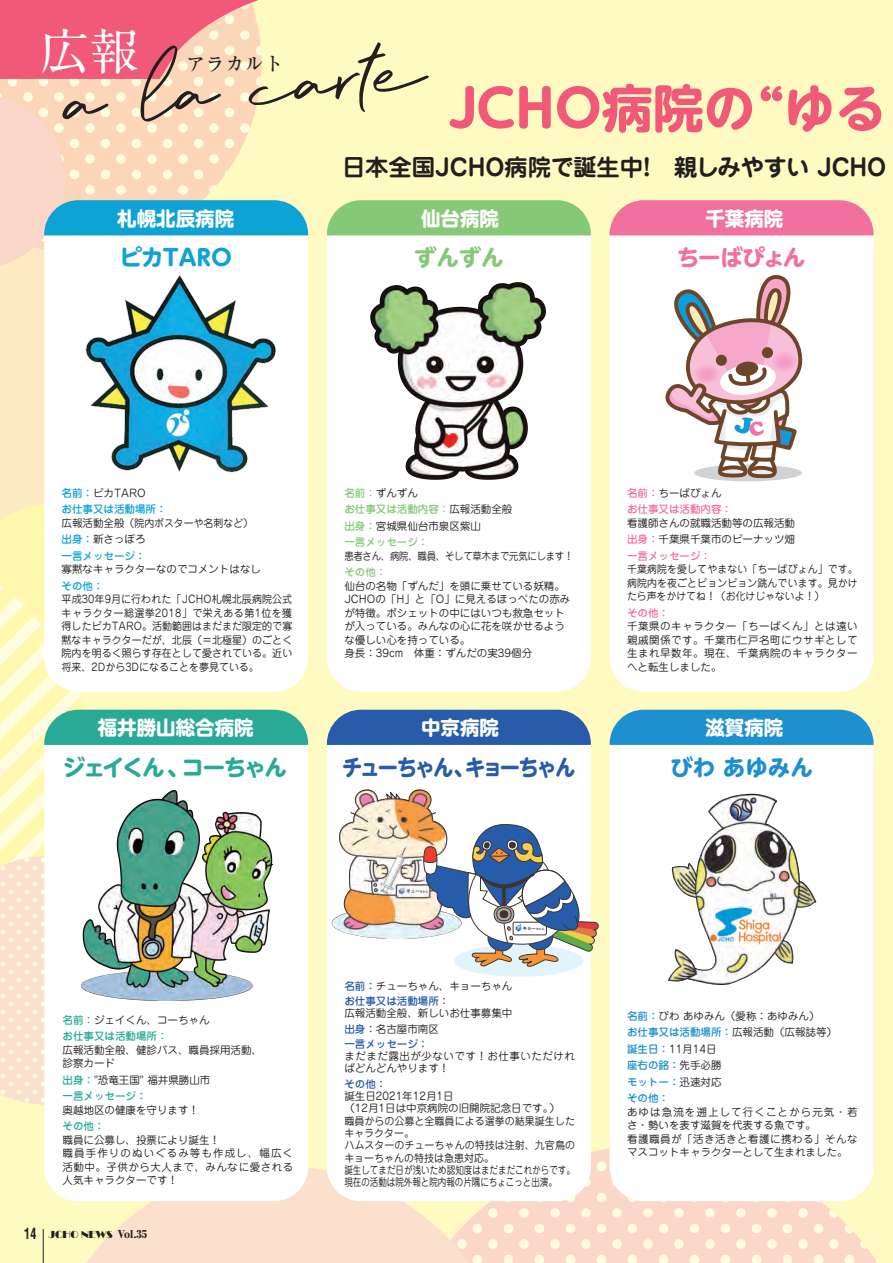
<style>
.page{position:relative;width:893px;height:1263px;background:#fffac1}
.page>*{position:absolute;margin:0;border:0;box-sizing:border-box;transform-origin:0 0}
.t1{font:120px "Jadyn Maria Free";color:#231f20}
.t2{font:700 51px "UD Shin M Go Pr 6";color:#f05978}
.t3{font:700 49.5px "A1 Mincho Std";color:#fff}
.t4{font:700 23.4px "Jun 501 Pro";color:#231f20}
.t5{font:700 22.5px "UD Shin M Go Pr 6";letter-spacing:-.115em;color:#275caa;scale:.9 1}
.t6{font:700 22.5px "UD Shin M Go Pr 6";letter-spacing:-.105em;color:#28aa96}
.t7{font:700 22.5px "UD Shin M Go Pr 6";color:#0fa2d4}
.t8{font:700 22.5px "UD Shin M Go Pr 6";letter-spacing:-.055em;color:#f1709d}
.t9{font:700 22.5px "UD Shin M Go Pr 6";color:#1d90d0}
.t10{font:700 22.5px "UD Shin M Go Pr 6";color:#85c878}
.t11{font:700 19.5px "UD Shin M Go Pr 6";color:#fff}
.t12{font:500 19.5px "Ryumin Pro";color:#231f20}
.t13{font:10.5px/13.5px "Jun 201 Pro";color:#231f20}
.t14{font:10.5px/13.5px "Jun 201 Pro";color:#231f20;text-align:justify;scale:.95 1}
.t15{font:10.5px/13.5px "Jun 201 Pro";letter-spacing:.05em;color:#231f20}
.t16{font:10.5px/13.5px "Jun 201 Pro";letter-spacing:.025em;color:#231f20}
.t17{font:10.5px/13.5px "Jun 201 Pro";color:#231f20;text-align:justify;scale:.94 1}
.t18{font:500 10.5px/16.5px "Jun 34 Pro";color:#1d90d0;text-align:justify}
.t19{font:500 10.5px "Jun 34 Pro";color:#85c878}
.t20{font:10.5px "Jun 201 Pro";letter-spacing:-.02em;color:#231f20;scale:.89 1}
.t21{font:500 10.5px "Jun 34 Pro";color:#0fa2d4}
.t22{font:500 10.5px "Jun 34 Pro";color:#f1709d}
.t23{font:500 10.5px "Jun 34 Pro";color:#28aa96}
.t24{font:500 10.5px "Jun 34 Pro";color:#275caa}
.t25{font:10.5px "Broadway";color:#231f20}
.t26{font:500 4.35px "UD Shin M Go Pro";color:#231f20}
.s1{font-family:"Jun 34 Pro";font-weight:500;color:#0fa2d4}
.s2{font-family:"Jun 34 Pro";font-weight:500;color:#85c878}
.s3{font-family:"Jun 201 Pro";font-weight:400;color:#231f20}
.s4{font-family:"Jun 34 Pro";font-weight:500;color:#f1709d}
.s5{font-family:"Jun 34 Pro";font-weight:500;color:#28aa96}
.s6{font-family:"Arena";font-weight:700;font-stretch:condensed;font-size:15px}
.s7{font-family:"Ryumin Pro";font-weight:900}
.s8{font-size:2.85px}
.s9{font-family:"Jun 34 Pro";font-weight:500;color:#275caa}
.s10{font-family:"Jun 34 Pro";font-weight:500;color:#1d90d0}
</style>
<div class="page">
<div style="left:0;top:268px;width:44px;height:236px;background:#feebc3"></div>
<svg style="left:0;top:504px;width:44px;height:28px"></svg>
<svg style="left:0;top:532px;width:95px;height:324px;background:#fef9bf"></svg>
<svg style="left:514px;top:1144px;width:364px;height:119px;background:#fbdecb"></svg>
<svg style="left:42px;top:1165px;width:472px;height:98px;fill:#fbe0cd"></svg>
<svg style="left:0;top:856px;width:44px;height:249px;background:#fbe4cf"></svg>
<svg style="left:0;top:79px;width:261px;height:15px;background:#fbdbbd"></svg>
<hr style="left:43px;top:1229px;width:1px;height:34px;background:#231f20">
<div style="left:44px;top:268px;width:264px;height:424px;background:#fff"></div>
<div style="left:327px;top:235px;width:264px;height:457px;background:#fff"></div>
<div style="left:610px;top:235px;width:264px;height:457px;background:#fff"></div>
<div style="left:44px;top:745px;width:264px;height:456px;background:#fff"></div>
<div style="left:327px;top:745px;width:264px;height:456px;background:#fff"></div>
<div style="left:610px;top:745px;width:264px;height:456px;background:#fff"></div>
<img style="left:68px;top:268px;width:215px;height:215px">
<svg style="left:0;top:94px;width:308px;height:174px"></svg>
<svg style="left:44px;top:710px;width:264px;height:35px;background:#33ae98"></svg>
<svg style="left:327px;top:200px;width:264px;height:35px;background:#8ccb7c"></svg>
<svg style="left:327px;top:710px;width:264px;height:35px;background:#3264ab"></svg>
<svg style="left:610px;top:200px;width:264px;height:35px;background:#f1789f"></svg>
<svg style="left:610px;top:710px;width:264px;height:35px;background:#2995cf"></svg>
<img style="left:371px;top:283px;width:174px;height:197px">
<svg style="left:659px;top:273px;width:147px;height:234px;background:#dccccd"></svg>
<img style="left:82px;top:790px;width:190px;height:210px">
<img style="left:327px;top:778px;width:136px;height:161px">
<div style="left:454px;top:945px;width:129px;height:32px;background:#e1f4fc;border-radius:50%"></div>
<svg style="left:423px;top:779px;width:176px;height:189px;background:#c7cbd0"></svg>
<div style="left:502px;top:888px;width:3px;height:18px;border:1px solid #3b3532"></div>
<img style="left:664px;top:791px;width:155px;height:198px">
<svg style="left:0;top:0;width:262px;height:79px;background:#f27a89"></svg>
<h3 class="t3" style="left:40px;top:11px;width:100px">広報</h3>
<h1 class="t1" style="left:51px;top:35px;width:363px;rotate:-5deg">a la carte</h1>
<h3 class="t12" style="left:186px;top:48px;width:99px">アラカルト</h3>
<h2 class="t2" style="left:449px;top:64px;width:439px">JCHO病院の“ゆる</h2>
<h3 class="t4" style="left:342px;top:148px;width:546px">日本全国JCHO病院で誕生中！　親しみやすい JCHO</h3>
<h3 class="t11" style="left:117px;top:202px;width:119px">札幌北辰病院</h3>
<h3 class="t11" style="left:421px;top:202px;width:79px">仙台病院</h3>
<h3 class="t11" style="left:705px;top:202px;width:80px">千葉病院</h3>
<h3 class="t7" style="left:120px;top:238px;width:114px">ピカTARO</h3>
<h3 class="t10" style="left:414px;top:238px;width:91px">ずんずん</h3>
<h3 class="t8" style="left:677px;top:238px;width:130px">ちーばぴょん</h3>
<p class="t13" style="left:62px;top:485px;width:86px"><span class="s1">名前：</span>ピカTARO</p>
<p class="t21" style="left:62px;top:501px;width:107px">お仕事又は活動場所：</p>
<p class="t13" style="left:62px;top:514px;width:193px;line-height:16.5px">広報活動全般（院内ポスターや名刺など）<span class="s1">出身：</span>新さっぽろ</p>
<p class="t21" style="left:62px;top:548px;width:85px">一言メッセージ：</p>
<p class="t13" style="left:62px;top:562px;width:201px">寡黙なキャラクターなのでコメントはなし</p>
<p class="t21" style="left:62px;top:578px;width:43px">その他：</p>
<p class="t14" style="left:62px;top:592px;width:244px">平成30年9月に行われた「JCHO札幌北辰病院公式キャラクター総選挙2018」で栄えある第1位を獲得したピカTARO。活動範囲はまだまだ限定的で寡黙なキャラクターだが、北辰（＝北極星）のごとく院内を明るく照らす存在として愛されている。近い将来、2Dから3Dになることを夢見ている。</p>
<p class="t13" style="left:344px;top:485px;width:75px"><span class="s2">名前：</span>ずんずん</p>
<p class="t19" style="left:344px;top:501px;width:169px">お仕事又は活動内容：<span class="s3">広報活動全般</span></p>
<p class="t13" style="left:344px;top:518px;width:138px"><span class="s2">出身：</span>宮城県仙台市泉区紫山</p>
<p class="t19" style="left:344px;top:534px;width:85px">一言メッセージ：</p>
<p class="t20" style="left:344px;top:548px;width:259px">患者さん、病院、職員、そして草木まで元気にします！</p>
<p class="t19" style="left:344px;top:564px;width:43px">その他：</p>
<p class="t13" style="left:344px;top:578px;width:228px">仙台の名物「ずんだ」を頭に乗せている妖精。<br>JCHOの「H」と「O」に見えるほっぺたの赤みが特徴。ポシェットの中にはいつも救急セットが入っている。みんなの心に花を咲かせるような優しい心を持っている。<br>身長：39cm　体重：ずんだの実39個分</p>
<p class="t13" style="left:627px;top:485px;width:96px"><span class="s4">名前：</span>ちーばぴょん</p>
<p class="t22" style="left:627px;top:501px;width:106px">お仕事又は活動内容：</p>
<p class="t13" style="left:627px;top:514px;width:169px;line-height:16.5px">看護師さんの就職活動等の広報活動<span class="s4">出身：</span>千葉県千葉市のピーナッツ畑</p>
<p class="t22" style="left:627px;top:548px;width:85px">一言メッセージ：</p>
<p class="t17" style="left:627px;top:562px;width:247px">千葉病院を愛してやまない「ちーばぴょん」です。病院内を夜ごとピョンピョン跳んでいます。見かけたら声をかけてね！（お化けじゃないよ！）</p>
<p class="t22" style="left:627px;top:605px;width:43px">その他：</p>
<p class="t13" style="left:627px;top:619px;width:232px;text-align:justify">千葉県のキャラクター「ちーばくん」とは遠い親戚関係です。千葉市仁戸名町にウサギとして生まれ早数年。現在、千葉病院のキャラクターへと転生しました。</p>
<h3 class="t11" style="left:98px;top:711px;width:158px">福井勝山総合病院</h3>
<h3 class="t11" style="left:421px;top:711px;width:79px">中京病院</h3>
<h3 class="t11" style="left:705px;top:711px;width:79px">滋賀病院</h3>
<h3 class="t6" style="left:63px;top:748px;width:225px">ジェイくん、コーちゃん</h3>
<h3 class="t5" style="left:342px;top:748px;width:261px">チューちゃん、キョーちゃん</h3>
<h3 class="t9" style="left:670px;top:748px;width:144px">びわ あゆみん</h3>
<p class="t13" style="left:63px;top:1012px;width:148px"><span class="s5">名前：</span>ジェイくん、コーちゃん</p>
<p class="t23" style="left:63px;top:1028px;width:106px">お仕事又は活動場所：</p>
<p class="t13" style="left:63px;top:1042px;width:201px">広報活動全般、健診バス、職員採用活動、診察カード</p>
<p class="t13" style="left:63px;top:1072px;width:149px"><span class="s5">出身：</span>"恐竜王国" 福井県勝山市</p>
<p class="t23" style="left:63px;top:1088px;width:86px">一言メッセージ：</p>
<p class="t13" style="left:63px;top:1102px;width:138px">奥越地区の健康を守ります！</p>
<p class="t23" style="left:63px;top:1118px;width:43px">その他：</p>
<p class="t15" style="left:63px;top:1132px;width:232px">職員に公募し、投票により誕生！<br>職員手作りのぬいぐるみ等も作成し、幅広く活動中。子供から大人まで、みんなに愛される人気キャラクターです！</p>
<p class="t25" style="left:24px;top:1228px;width:124px"><span class="s6">14</span> JCHO NEWS <span class="s7">Vol.35</span></p>
<p class="t26" style="left:523px;top:925px;width:23px">キョー<span class="s8">ちゃん</span></p>
<p class="t13" style="left:344px;top:978px;width:169px"><span class="s9">名前：</span>チューちゃん、キョーちゃん</p>
<p class="t24" style="left:344px;top:993px;width:106px">お仕事又は活動場所：</p>
<p class="t13" style="left:344px;top:1004px;width:169px;line-height:15.3px">広報活動全般、新しいお仕事募集中<span class="s9">出身：</span>名古屋市南区</p>
<p class="t24" style="left:344px;top:1035px;width:85px">一言メッセージ：</p>
<p class="t15" style="left:344px;top:1049px;width:232px;line-height:12.3px">まだまだ露出が少ないです！お仕事いただければどんどんやります！</p>
<p class="t24" style="left:344px;top:1075px;width:43px">その他：</p>
<p class="t13" style="left:344px;top:1089px;width:232px;line-height:12.3px">誕生日2021年12月1日<br>（12月1日は中京病院の旧開院記念日です。）<br>職員からの公募と全職員による選挙の結果誕生したキャラクター。<br>ハムスターのチューちゃんの特技は注射、九官鳥のキョーちゃんの特技は急患対応。<br>誕生してまだ日が浅いため認知度はまだまだこれからです。現在の活動は院外報と院内報の片隅にちょこっと出演。</p>
<p class="t13" style="left:627px;top:1008px;width:194px"><span class="s10">名前：</span>びわ あゆみん（愛称：あゆみん）</p>
<p class="t18" style="left:627px;top:1023px;width:211px">お仕事又は活動場所：<span class="s3">広報活動（広報誌等）</span></p>
<p class="t13" style="left:627px;top:1041px;width:91px"><span class="s10">誕生日：</span>11月14日</p>
<p class="t18" style="left:627px;top:1056px;width:96px">座右の銘：<span class="s3">先手必勝</span>モットー：<span class="s3">迅速対応</span>その他：</p>
<p class="t16" style="left:627px;top:1104px;width:232px">あゆは急流を遡上して行くことから元気・若さ・勢いを表す滋賀を代表する魚です。<br>看護職員が「活き活きと看護に携わる」そんなマスコットキャラクターとして生まれました。</p>
</div>
